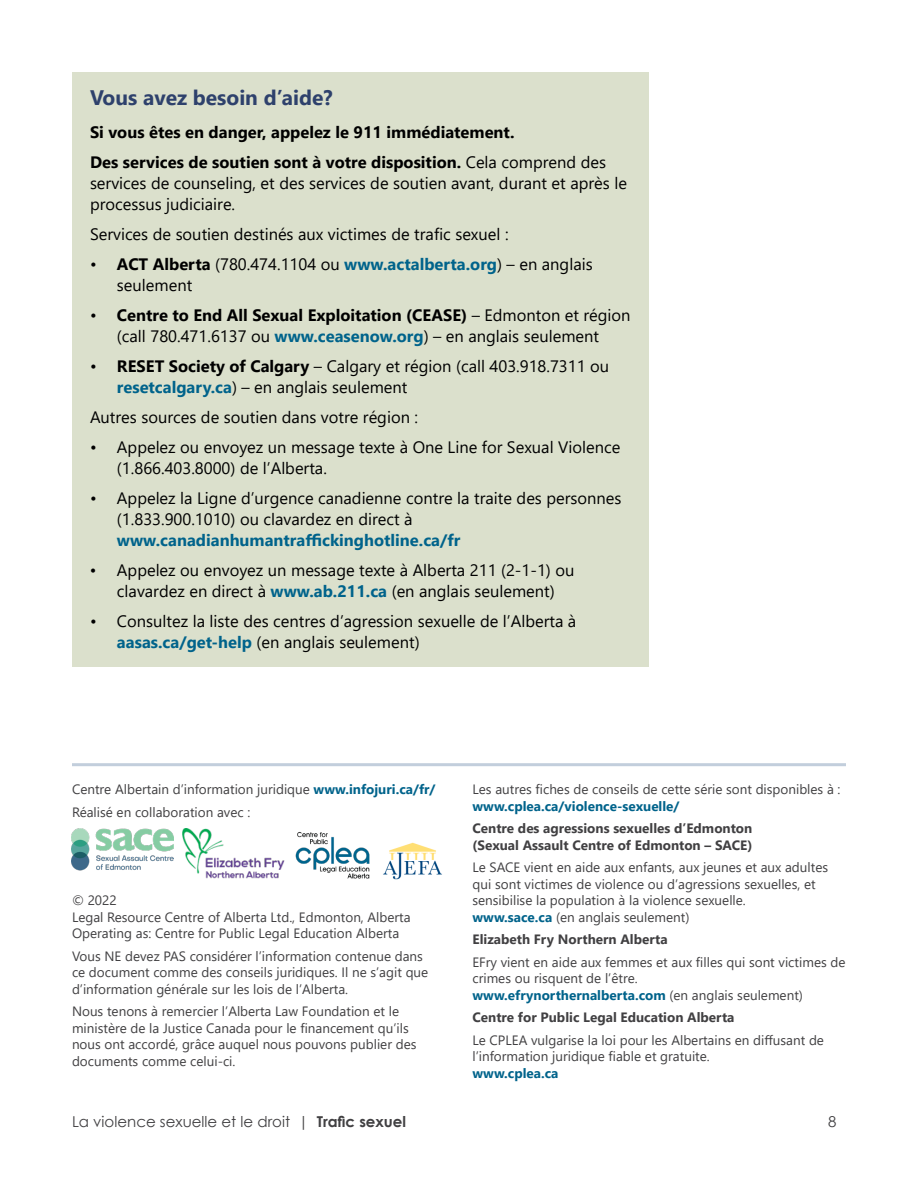
<style>
.page{position:relative;width:918px;height:1188px;background:#fff}
.page>*{position:absolute;margin:0;border:0;box-sizing:border-box;transform-origin:0 0}
.t1{font:700 21px "Segoe UI";color:#2e416c}
.t2{font:16.5px/21px "Segoe UI";color:#000}
.t3{font:700 16.5px/30px "Segoe UI";color:#000}
.t4{font:700 16.5px "Segoe UI";color:#00638b}
.t5{font:15px "Century Gothic";color:#414042}
.t6{font:13.5px/16.5px "Segoe UI";color:#414042}
.t7{font:700 13.5px/16.5px "Segoe UI";color:#414042}
.t8{font:700 13.5px "Segoe UI";color:#00638b}
.s1{font-weight:400}
.s2{font-weight:700}
.s3{font-weight:700;color:#00638b}
</style>
<div class="page">
<hr style="left:72px;top:763px;width:774px;height:3px;background:#c2cedc">
<img style="left:383px;top:842px;width:59px;height:38px">
<img style="left:295px;top:831px;width:75px;height:48px">
<img style="left:183px;top:829px;width:101px;height:50px">
<img style="left:72px;top:829px;width:102px;height:42px">
<div style="left:72px;top:72px;width:577px;height:594px;background:#dbe0cc"></div>
<h1 class="t1" style="left:90px;top:78px;width:244px">Vous avez besoin d’aide?</h1>
<p class="t3" style="left:90px;top:116px;width:518px">Si vous êtes en danger, appelez le 911 immédiatement.<br>Des services de soutien sont à votre disposition. <span class="s1">Cela comprend des</span></p>
<p class="t2" style="left:90px;top:171px;width:538px">services de counseling, et des services de soutien avant, durant et après le processus judiciaire.</p>
<p class="t2" style="left:90px;top:222px;width:420px">Services de soutien destinés aux victimes de trafic sexuel :</p>
<p class="t2" style="left:117px;top:252px;width:477px;text-indent:-27px">• <span class="s2">ACT Alberta</span> (780.474.1104 ou <span class="s3">www.actalberta.org</span>) – en anglais seulement</p>
<p class="t2" style="left:90px;top:303px;width:542px;text-align:center">• <span class="s2">Centre to End All Sexual Exploitation (CEASE)</span> – Edmonton et région (call 780.471.6137 ou <span class="s3">www.ceasenow.org</span>) – en anglais seulement</p>
<p class="t2" style="left:117px;top:354px;width:494px;text-indent:-27px">• <span class="s2">RESET Society of Calgary</span> – Calgary et région (call 403.918.7311 ou <span class="s3">resetcalgary.ca</span>) – en anglais seulement</p>
<p class="t2" style="left:90px;top:405px;width:330px">Autres sources de soutien dans votre région :</p>
<p class="t2" style="left:117px;top:435px;width:505px;text-indent:-27px">• Appelez ou envoyez un message texte à One Line for Sexual Violence (1.866.403.8000) de l’Alberta.</p>
<p class="t2" style="left:117px;top:486px;width:506px;text-indent:-27px">• Appelez la Ligne d’urgence canadienne contre la traite des personnes (1.833.900.1010) ou clavardez en direct à</p>
<p class="t4" style="left:117px;top:525px;width:345px">www.canadianhumantraffickinghotline.ca/fr</p>
<p class="t2" style="left:90px;top:558px;width:486px;text-align:center">• Appelez ou envoyez un message texte à Alberta 211 (2-1-1) ou clavardez en direct à <span class="s3">www.ab.211.ca</span> (en anglais seulement)</p>
<p class="t2" style="left:117px;top:609px;width:461px;text-indent:-27px">• Consultez la liste des centres d’agression sexuelle de l’Alberta à <span class="s3">aasas.ca/get-help</span> (en anglais seulement)</p>
<p class="t6" style="left:72px;top:777px;width:365px;line-height:22.5px">Centre Albertain d’information juridique <span class="s3">www.infojuri.ca/fr/<br></span>Réalisé en collaboration avec :</p>
<p class="t6" style="left:72px;top:891px;width:340px">© 2022<br>Legal Resource Centre of Alberta Ltd., Edmonton, Alberta<br>Operating as: Centre for Public Legal Education Alberta</p>
<p class="t6" style="left:72px;top:947px;width:358px">Vous NE devez PAS considérer l’information contenue dans ce document comme des conseils juridiques. Il ne s’agit que d’information générale sur les lois de l’Alberta.</p>
<p class="t6" style="left:72px;top:1002px;width:346px">Nous tenons à remercier l’Alberta Law Foundation et le ministère de la Justice Canada pour le financement qu’ils nous ont accordé, grâce auquel nous pouvons publier des documents comme celui-ci.</p>
<p class="t6" style="left:472px;top:780px;width:370px">Les autres fiches de conseils de cette série sont disponibles à :</p>
<p class="t8" style="left:472px;top:793px;width:209px">www.cplea.ca/violence-sexuelle/</p>
<p class="t7" style="left:472px;top:819px;width:281px">Centre des agressions sexuelles d’Edmonton (Sexual Assault Centre of Edmonton – SACE)</p>
<p class="t6" style="left:472px;top:858px;width:357px">Le SACE vient en aide aux enfants, aux jeunes et aux adultes qui sont victimes de violence ou d’agressions sexuelles, et sensibilise la population à la violence sexuelle. <span class="s3">www.sace.ca</span> (en anglais seulement)</p>
<p class="t7" style="left:472px;top:930px;width:197px">Elizabeth Fry Northern Alberta</p>
<p class="t6" style="left:472px;top:952px;width:375px">EFry vient en aide aux femmes et aux filles qui sont victimes de crimes ou risquent de l’être.<br><span class="s3">www.efrynorthernalberta.com</span> (en anglais seulement)</p>
<p class="t7" style="left:472px;top:1008px;width:264px">Centre for Public Legal Education Alberta</p>
<p class="t6" style="left:472px;top:1030px;width:353px">Le CPLEA vulgarise la loi pour les Albertains en diffusant de l’information juridique fiable et gratuite.</p>
<p class="t8" style="left:472px;top:1060px;width:88px">www.cplea.ca</p>
<p class="t5" style="left:72px;top:1111px;width:336px">La violence sexuelle et le droit | <span class="s2">Trafic sexuel</span></p>
<p class="t5" style="left:828px;top:1111px;width:10px">8</p>
</div>
